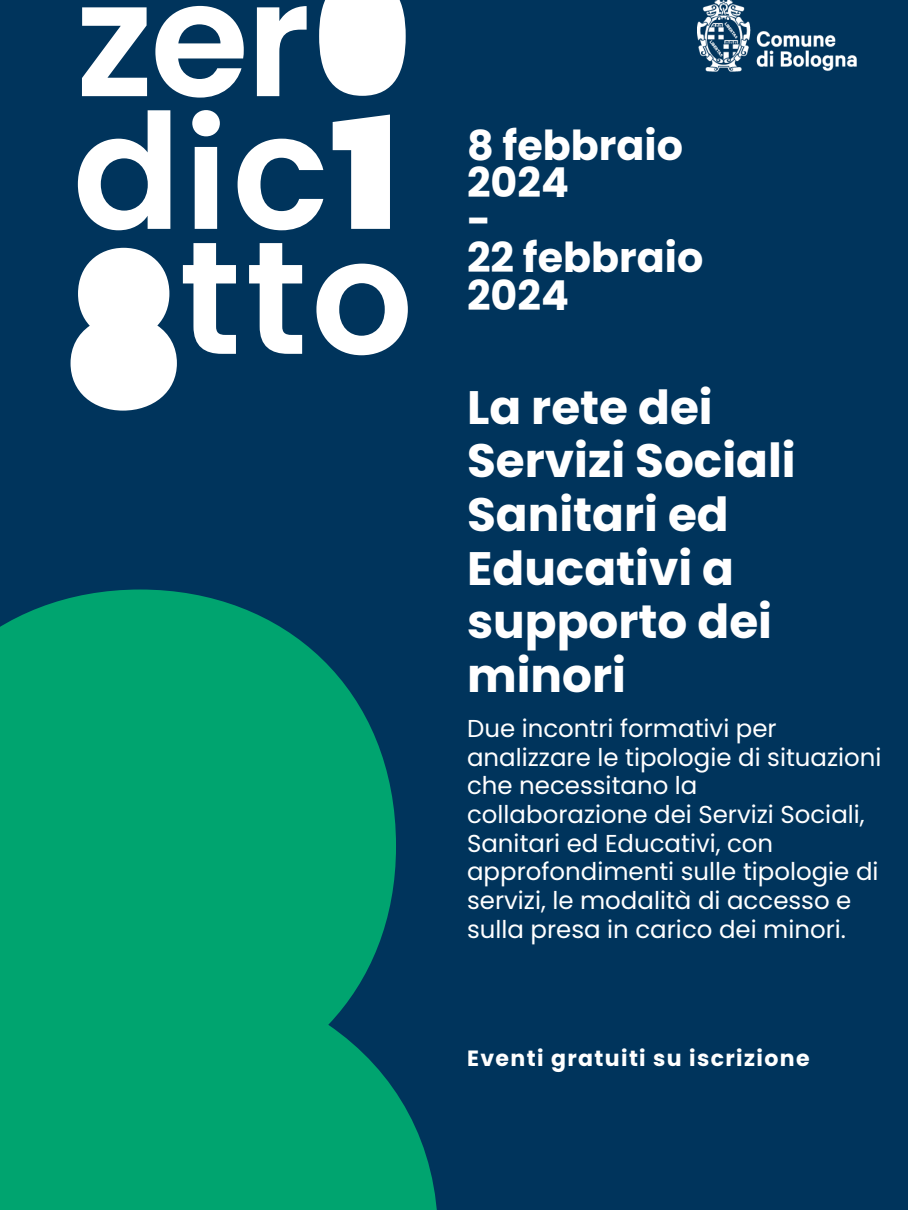
<style>
.page{position:relative;width:908px;height:1210px;background:#fff}
.page>*{position:absolute;margin:0;border:0;box-sizing:border-box;transform-origin:0 0}
.t1{font:700 46.87px/53.7px "Poppins";color:#fff}
.t2{font:700 41.23px/37.4px "Poppins";color:#fff}
.t3{font:24.43px/28.6px "Poppins";color:#fff}
.t4{font:700 22.05px "Poppins";letter-spacing:.06em;color:#fff}
</style>
<div class="page">
<div style="left:0;top:0;width:907px;height:1210px;background:#00345c"></div>
<svg style="left:70px;top:0;width:337px;height:410px"></svg>
<img style="left:697px;top:0;width:160px;height:72px">
<svg style="left:0;top:589px;width:437px;height:621px;fill:#00a46f"></svg>
<p class="t2" style="left:467px;top:127px;width:238px">8 febbraio<br>2024<br>-<br>22 febbraio<br>2024</p>
<p class="t1" style="left:467px;top:380px;width:330px">La rete dei<br>Servizi Sociali<br>Sanitari ed<br>Educativi a supporto dei minori</p>
<p class="t3" style="left:467px;top:714px;width:416px">Due incontri formativi per analizzare le tipologie di situazioni che necessitano la collaborazione dei Servizi Sociali,<br>Sanitari ed Educativi, con approfondimenti sulle tipologie di servizi, le modalità di accesso e sulla presa in carico dei minori.</p>
<h2 class="t4" style="left:467px;top:1043px;width:344px">Eventi gratuiti su iscrizione</h2>
</div>
